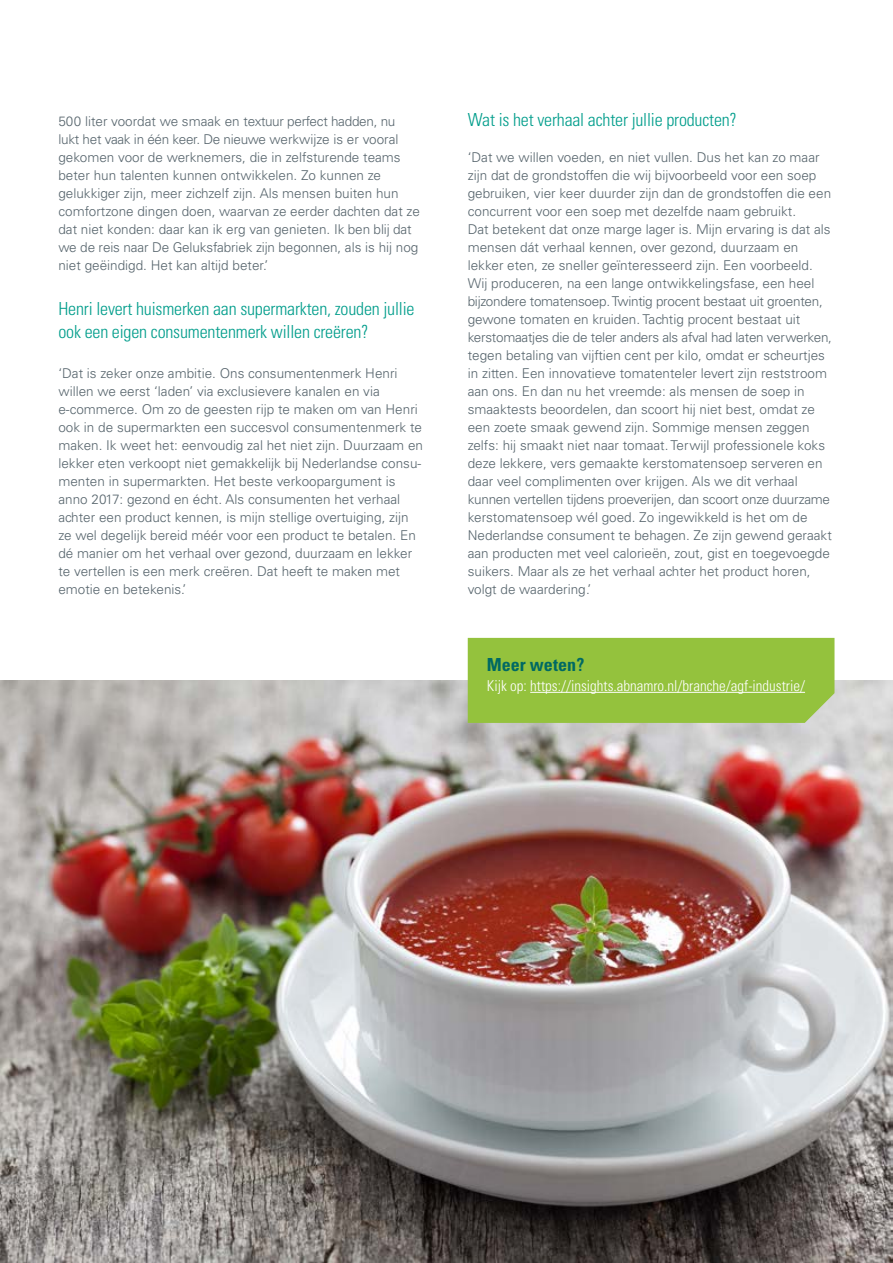
<style>
.page{position:relative;width:893px;height:1263px;background:#fff}
.page>*{position:absolute;margin:0;border:0;box-sizing:border-box;transform-origin:0 0}
.t1{font:300 condensed 18px/22.5px "Univers";letter-spacing:-.01em;color:#009d8b}
.t2{font:700 condensed 18px "Univers";color:#006963}
.t3{font:300 condensed 15px "Univers";color:#fff}
.t4{font:300 13.5px/18px "Univers";color:#56646c}
</style>
<div class="page">
<img style="left:0;top:680px;width:893px;height:583px">
<div style="left:468px;top:638px;width:366px;height:85px;background:#94c23d"></div>
<hr style="left:530px;top:692px;width:275px;height:1px;background:#fff">
<p class="t4" style="left:58px;top:112px;width:363px">500 liter voordat we smaak en textuur perfect hadden, nu<br>lukt het vaak in één keer. De nieuwe werkwijze is er vooral gekomen voor de werknemers, die in zelfsturende teams beter hun talenten kunnen ontwikkelen. Zo kunnen ze gelukkiger zijn, meer zichzelf zijn. Als mensen buiten hun comfortzone dingen doen, waarvan ze eerder dachten dat ze dat niet konden: daar kan ik erg van genieten. Ik ben blij dat we de reis naar De Geluksfabriek zijn begonnen, als is hij nog niet geëindigd. Het kan altijd beter.’</p>
<h1 class="t1" style="left:58px;top:297px;width:358px">Henri levert huismerken aan supermarkten, zouden jullie ook een eigen consumentenmerk willen creëren?</h1>
<p class="t4" style="left:58px;top:364px;width:366px">‘Dat is zeker onze ambitie. Ons consumentenmerk Henri willen we eerst ‘laden’ via exclusievere kanalen en via e-commerce. Om zo de geesten rijp te maken om van Henri ook in de supermarkten een succesvol consumentenmerk te maken. Ik weet het: eenvoudig zal het niet zijn. Duurzaam en lekker eten verkoopt niet gemakkelijk bij Nederlandse consu&shy;menten in supermarkten. Het beste verkoopargument is anno 2017: gezond en écht. Als consumenten het verhaal achter een product kennen, is mijn stellige overtuiging, zijn ze wel degelijk bereid méér voor een product te betalen. En dé manier om het verhaal over gezond, duurzaam en lekker te vertellen is een merk creëren. Dat heeft te maken met emotie en betekenis.’</p>
<h1 class="t1" style="left:468px;top:108px;width:270px">Wat is het verhaal achter jullie producten?</h1>
<p class="t4" style="left:468px;top:148px;width:366px">‘Dat we willen voeden, en niet vullen. Dus het kan zo maar zijn dat de grondstoffen die wij bijvoorbeeld voor een soep gebruiken, vier keer duurder zijn dan de grondstoffen die een concurrent voor een soep met dezelfde naam gebruikt.<br>Dat betekent dat onze marge lager is. Mijn ervaring is dat als mensen dát verhaal kennen, over gezond, duurzaam en lekker eten, ze sneller geïnteresseerd zijn. Een voorbeeld.<br>Wij produceren, na een lange ontwikkelingsfase, een heel bijzondere tomatensoep. Twintig procent bestaat uit groenten, gewone tomaten en kruiden. Tachtig procent bestaat uit kerstomaatjes die de teler anders als afval had laten verwerken, tegen betaling van vijftien cent per kilo, omdat er scheurtjes in zitten. Een innovatieve tomatenteler levert zijn reststroom aan ons. En dan nu het vreemde: als mensen de soep in smaaktests beoordelen, dan scoort hij niet best, omdat ze een zoete smaak gewend zijn. Sommige mensen zeggen zelfs: hij smaakt niet naar tomaat. Terwijl professionele koks deze lekkere, vers gemaakte kerstomatensoep serveren en daar veel complimenten over krijgen. Als we dit verhaal kunnen vertellen tijdens proeverijen, dan scoort onze duurzame kerstomatensoep wél goed. Zo ingewikkeld is het om de Nederlandse consument te behagen. Ze zijn gewend geraakt aan producten met veel calorieën, zout, gist en toegevoegde suikers. Maar als ze het verhaal achter het product horen, volgt de waardering.’</p>
<h1 class="t2" style="left:487px;top:654px;width:99px">Meer weten?</h1>
<p class="t3" style="left:487px;top:676px;width:320px">Kijk op: https://insights.abnamro.nl/branche/agf-industrie/</p>
</div>
